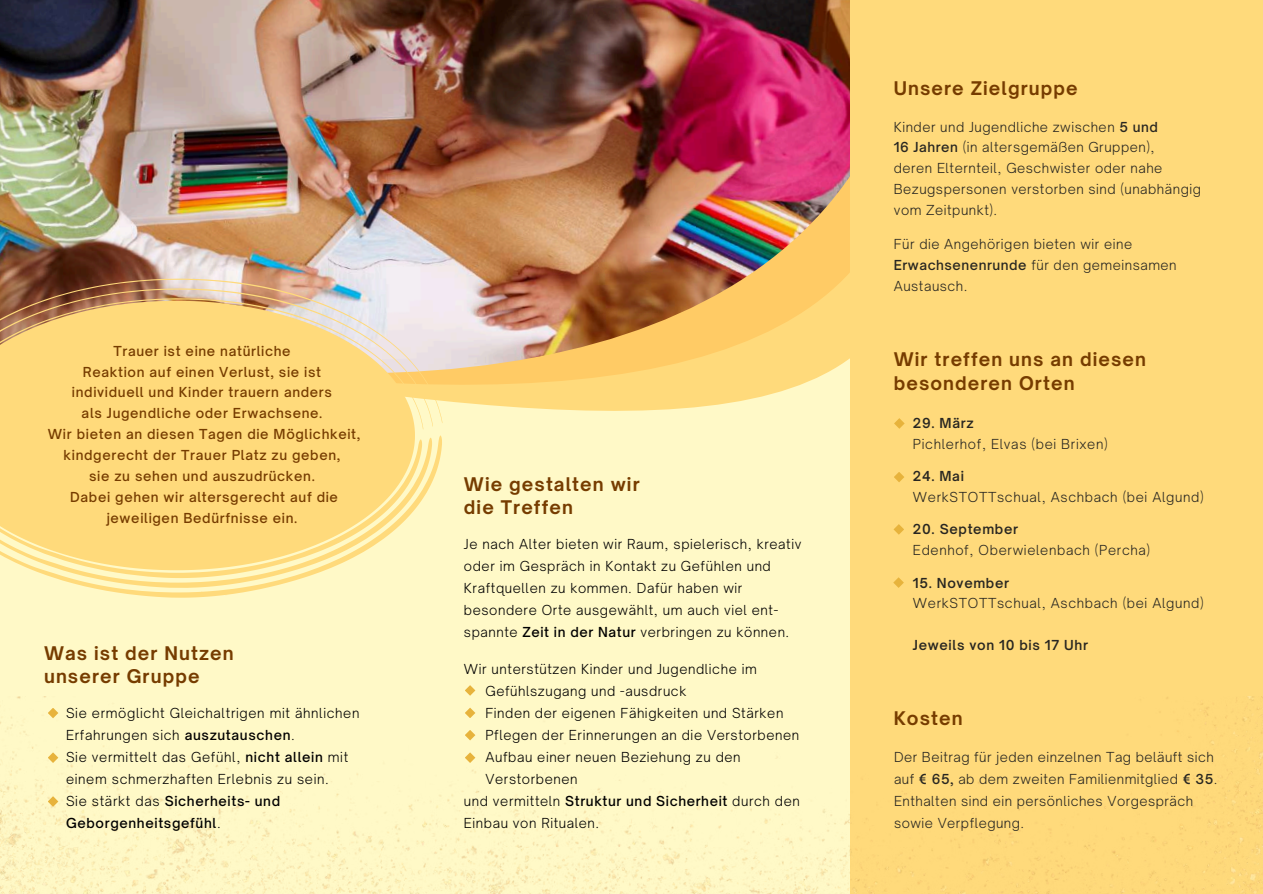
<style>
.page{position:relative;width:1263px;height:894px;background:#fff}
.page>*{position:absolute;margin:0;border:0;box-sizing:border-box;transform-origin:0 0}
.t1{font:700 18px/22.5px "Open Sauce One";letter-spacing:.06em;color:#763c00}
.t2{font:300 13.2px/22px "Open Sauce One";letter-spacing:.045em;color:#000}
.t3{font:300 13.2px/20.9px "Open Sauce One";letter-spacing:.04em;color:#282621}
.t4{font:500 13.2px/20.9px "Open Sauce One";letter-spacing:.05em;color:#763c00;text-align:center}
.t5{font:600 13.2px "Open Sauce One";letter-spacing:.05em;color:#282621}
.s1{font-weight:500}
</style>
<div class="page">
<img style="left:0;top:0;width:850px;height:86px">
<svg style="left:0;top:86px;width:850px;height:610px;background:#f0e8b9"></svg>
<div style="left:426px;top:507px;width:428px;height:386px;background:#fff9c7"></div>
<img style="left:46px;top:89px;width:804px;height:110px">
<img style="left:46px;top:199px;width:804px;height:108px">
<svg style="left:442px;top:307px;width:408px;height:151px;background:#f5d894"></svg>
<div style="left:850px;top:0;width:413px;height:893px;background:#ffda7b"></div>
<img style="left:0;top:696px;width:1263px;height:197px">
<svg style="left:0;top:278px;width:442px;height:319px;background:#e4cfa9"></svg>
<img style="left:0;top:288px;width:433px;height:300px">
<svg style="left:0;top:298px;width:423px;height:280px;background:#fbd985"></svg>
<svg style="left:48px;top:752px;width:10px;height:10px"></svg>
<svg style="left:48px;top:707px;width:10px;height:11px"></svg>
<svg style="left:48px;top:796px;width:10px;height:10px"></svg>
<svg style="left:465px;top:685px;width:10px;height:10px"></svg>
<svg style="left:465px;top:707px;width:10px;height:11px"></svg>
<svg style="left:465px;top:729px;width:10px;height:11px"></svg>
<svg style="left:465px;top:752px;width:10px;height:10px"></svg>
<svg style="left:894px;top:418px;width:11px;height:10px"></svg>
<svg style="left:894px;top:472px;width:10px;height:10px"></svg>
<svg style="left:893px;top:524px;width:11px;height:10px"></svg>
<svg style="left:893px;top:577px;width:11px;height:10px"></svg>
<p class="t4" style="left:48px;top:340px;width:314px">Trauer ist eine natürliche<br>Reaktion auf einen Verlust, sie ist individuell und Kinder trauern anders<br>als Jugendliche oder Erwachsene.<br>Wir bieten an diesen Tagen die Möglichkeit, kindgerecht der Trauer Platz zu geben,<br>sie zu sehen und auszudrücken.<br>Dabei gehen wir altersgerecht auf die jeweiligen Bedürfnisse ein.</p>
<h1 class="t1" style="left:44px;top:641px;width:191px">Was ist der Nutzen unserer Gruppe</h1>
<p class="t2" style="left:66px;top:701px;width:295px">Sie ermöglicht Gleichaltrigen mit ähnlichen Erfahrungen sich <span class="s1">auszutauschen</span>.<br>Sie vermittelt das Gefühl, <span class="s1">nicht allein</span> mit einem schmerzhaften Erlebnis zu sein.<br>Sie stärkt das <span class="s1">Sicherheits- und Geborgenheitsgefühl</span>.</p>
<h1 class="t1" style="left:464px;top:472px;width:177px">Wie gestalten wir die Treffen</h1>
<p class="t2" style="left:464px;top:532px;width:339px">Je nach Alter bieten wir Raum, spielerisch, kreativ oder im Gespräch in Kontakt zu Gefühlen und Kraftquellen zu kommen. Dafür haben wir besondere Orte ausgewählt, um auch viel ent&shy;spannte <span class="s1">Zeit in der Natur</span> verbringen zu können.</p>
<p class="t2" style="left:464px;top:657px;width:294px">Wir unterstützen Kinder und Jugendliche im</p>
<p class="t2" style="left:485px;top:679px;width:203px">Gefühlszugang und -ausdruck</p>
<p class="t2" style="left:485px;top:701px;width:299px">Finden der eigenen Fähigkeiten und Stärken</p>
<p class="t2" style="left:485px;top:723px;width:315px">Pflegen der Erinnerungen an die Verstorbenen</p>
<p class="t2" style="left:485px;top:745px;width:257px">Aufbau einer neuen Beziehung zu den</p>
<p class="t2" style="left:485px;top:767px;width:94px">Verstorbenen</p>
<p class="t2" style="left:464px;top:789px;width:337px">und vermitteln <span class="s1">Struktur und Sicherheit</span> durch den</p>
<p class="t2" style="left:464px;top:811px;width:137px">Einbau von Ritualen.</p>
<h1 class="t1" style="left:894px;top:77px;width:185px">Unsere Zielgruppe</h1>
<p class="t3" style="left:894px;top:116px;width:309px">Kinder und Jugendliche zwischen <span class="s1">5 und<br>16 Jahren</span> (in altersgemäßen Gruppen),<br>deren Elternteil, Geschwister oder nahe Bezugspersonen verstorben sind (unabhängig vom Zeitpunkt).</p>
<p class="t3" style="left:894px;top:234px;width:284px">Für die Angehörigen bieten wir eine<br><span class="s1">Erwachsenenrunde</span> für den gemeinsamen<br>Austausch.</p>
<h1 class="t1" style="left:894px;top:347px;width:254px;line-height:23.7px">Wir treffen uns an diesen besonderen Orten</h1>
<p class="t5" style="left:913px;top:415px;width:62px">29. März</p>
<p class="t3" style="left:913px;top:433px;width:196px">Pichlerhof, Elvas (bei Brixen)</p>
<p class="t5" style="left:913px;top:468px;width:52px">24. Mai</p>
<p class="t3" style="left:913px;top:486px;width:292px">WerkSTOTTschual, Aschbach (bei Algund)</p>
<p class="t5" style="left:913px;top:521px;width:107px">20. September</p>
<p class="t3" style="left:913px;top:539px;width:239px">Edenhof, Oberwielenbach (Percha)</p>
<p class="t5" style="left:913px;top:574px;width:98px">15. November</p>
<p class="t3" style="left:913px;top:592px;width:292px">WerkSTOTTschual, Aschbach (bei Algund)</p>
<p class="t5" style="left:913px;top:636px;width:177px">Jeweils von 10 bis 17 Uhr</p>
<h1 class="t1" style="left:894px;top:707px;width:70px">Kosten</h1>
<p class="t3" style="left:894px;top:745px;width:325px;line-height:22px">Der Beitrag für jeden einzelnen Tag beläuft sich auf <span class="s1">€ 65,</span> ab dem zweiten Familienmitglied <span class="s1">€ 35</span>.<br>Enthalten sind ein persönliches Vorgespräch sowie Verpflegung.</p>
</div>
